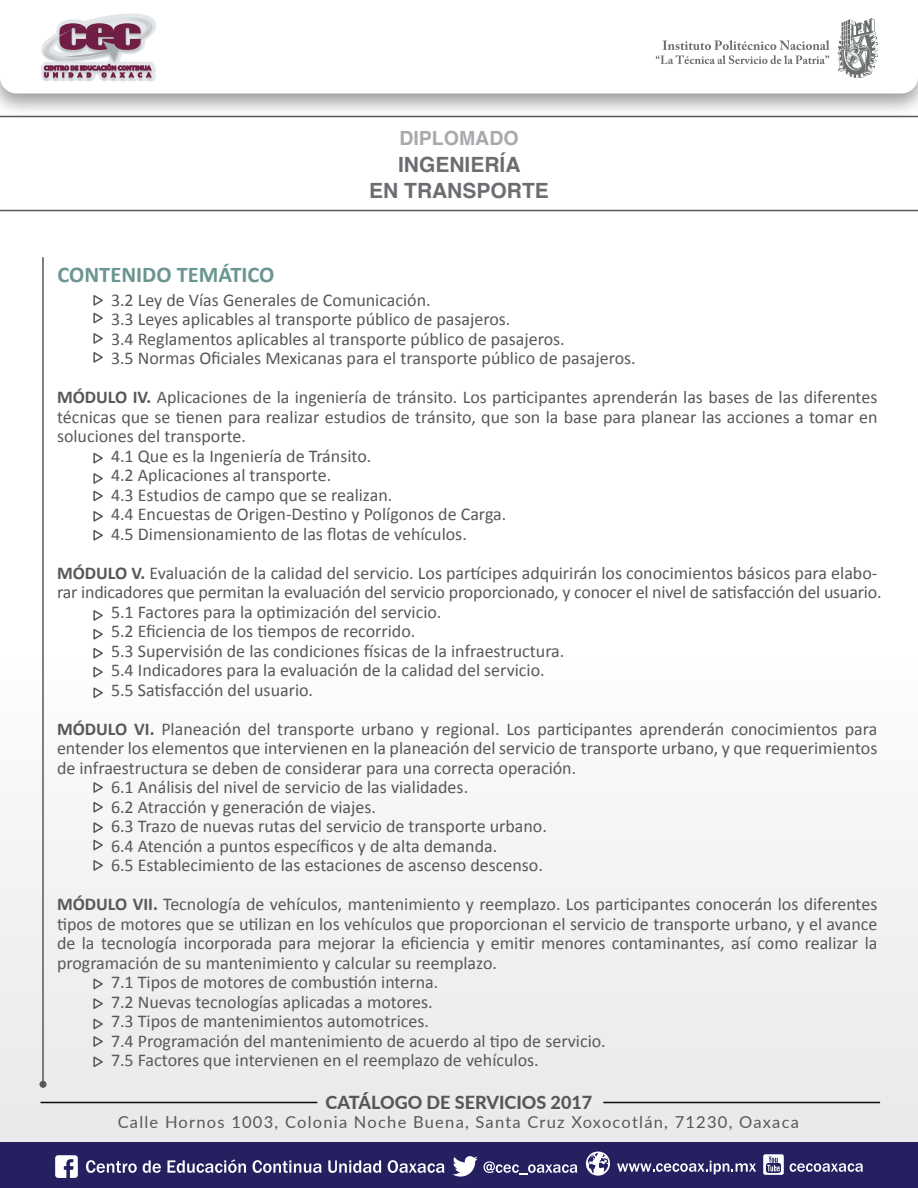
<style>
.page{position:relative;width:918px;height:1188px;background:#fff}
.page>*{position:absolute;margin:0;border:0;box-sizing:border-box;transform-origin:0 0}
.t1{font:700 22.5px "Calibri";color:#6a9591}
.t2{font:700 21px/25.2px "Helvetica";color:#6c6d70;text-align:center}
.t3{font:700 19.5px "Helvetica";color:#a8a9ad}
.t4{font:18px/19.5px "Calibri";color:#57585a}
.t5{font:800 18px "Lato";color:#57585a}
.t6{font:16.5px "Lato";letter-spacing:.075em;color:#57585a}
.s1{font-weight:700}
</style>
<div class="page">
<div style="left:0;top:654px;width:918px;height:534px;background:#f2f2f2"></div>
<div style="left:0;top:1142px;width:918px;height:46px;background:#252161"></div>
<svg style="left:838px;top:18px;width:40px;height:60px"></svg>
<svg style="left:656px;top:40px;width:173px;height:24px"></svg>
<svg style="left:41px;top:14px;width:115px;height:67px"></svg>
<svg style="left:453px;top:1156px;width:124px;height:21px"></svg>
<svg style="left:55px;top:1155px;width:23px;height:23px"></svg>
<svg style="left:86px;top:1160px;width:51px;height:13px"></svg>
<svg style="left:143px;top:1160px;width:18px;height:13px"></svg>
<svg style="left:167px;top:1159px;width:79px;height:14px"></svg>
<svg style="left:253px;top:1160px;width:69px;height:13px"></svg>
<svg style="left:328px;top:1160px;width:53px;height:13px"></svg>
<svg style="left:388px;top:1160px;width:56px;height:13px"></svg>
<svg style="left:790px;top:1163px;width:73px;height:9px"></svg>
<svg style="left:617px;top:1161px;width:139px;height:13px"></svg>
<svg style="left:763px;top:1154px;width:21px;height:21px"></svg>
<svg style="left:586px;top:1152px;width:24px;height:24px"></svg>
<hr style="left:42px;top:257px;width:2px;height:827px;background:#57585a">
<svg style="left:93px;top:452px;width:10px;height:12px"></svg>
<svg style="left:93px;top:473px;width:10px;height:29px"></svg>
<svg style="left:93px;top:511px;width:10px;height:30px"></svg>
<svg style="left:92px;top:686px;width:13px;height:12px"></svg>
<svg style="left:93px;top:802px;width:10px;height:11px"></svg>
<svg style="left:93px;top:822px;width:10px;height:29px"></svg>
<svg style="left:93px;top:860px;width:10px;height:11px"></svg>
<svg style="left:93px;top:782px;width:10px;height:11px"></svg>
<svg style="left:93px;top:998px;width:10px;height:11px"></svg>
<svg style="left:93px;top:1018px;width:10px;height:29px"></svg>
<svg style="left:93px;top:1056px;width:10px;height:12px"></svg>
<svg style="left:93px;top:978px;width:10px;height:12px"></svg>
<svg style="left:93px;top:610px;width:10px;height:30px"></svg>
<svg style="left:92px;top:648px;width:13px;height:31px"></svg>
<svg style="left:93px;top:295px;width:10px;height:29px"></svg>
<svg style="left:93px;top:333px;width:10px;height:30px"></svg>
<hr style="left:0;top:116px;width:918px;height:1px;background:#57585a">
<hr style="left:0;top:210px;width:918px;height:1px;background:#57585a">
<hr style="left:41px;top:1102px;width:276px;height:1px;background:#0e0b10">
<hr style="left:603px;top:1102px;width:277px;height:1px;background:#0e0b10">
<div style="left:39px;top:1081px;width:7px;height:7px;background:#57585a;border-radius:50%"></div>
<p class="t3" style="left:399px;top:123px;width:121px">DIPLOMADO</p>
<p class="t2" style="left:369px;top:153px;width:181px">INGENIERÍA<br>EN TRANSPORTE</p>
<p class="t1" style="left:57px;top:261px;width:218px">CONTENIDO TEMÁTICO</p>
<p class="t4" style="left:111px;top:290px;width:526px">3.2 Ley de Vías Generales de Comunicación.<br>3.3 Leyes aplicables al transporte público de pasajeros.<br>3.4 Reglamentos aplicables al transporte público de pasajeros.<br>3.5 Normas Oficiales Mexicanas para el transporte público de pasajeros.</p>
<p class="t4" style="left:57px;top:388px;width:822px"><span class="s1">MÓDULO IV.</span> Aplicaciones de la ingeniería de tránsito. Los participantes aprenderán las bases de las diferentes</p>
<p class="t4" style="left:57px;top:407px;width:822px">técnicas que se tienen para realizar estudios de tránsito, que son la base para planear las acciones a tomar en</p>
<p class="t4" style="left:57px;top:427px;width:191px">soluciones del transporte.</p>
<p class="t4" style="left:111px;top:446px;width:262px">4.1 Que es la Ingeniería de Tránsito.</p>
<p class="t4" style="left:111px;top:466px;width:222px">4.2 Aplicaciones al transporte.</p>
<p class="t4" style="left:111px;top:485px;width:283px">4.3 Estudios de campo que se realizan.</p>
<p class="t4" style="left:111px;top:504px;width:397px">4.4 Encuestas de Origen-Destino y Polígonos de Carga.</p>
<p class="t4" style="left:111px;top:524px;width:357px">4.5 Dimensionamiento de las flotas de vehículos.</p>
<p class="t4" style="left:57px;top:563px;width:822px"><span class="s1">MÓDULO V.</span> Evaluación de la calidad del servicio. Los partícipes adquirirán los conocimientos básicos para elabo-</p>
<p class="t4" style="left:57px;top:582px;width:826px">rar indicadores que permitan la evaluación del servicio proporcionado, y conocer el nivel de satisfacción del usuario.</p>
<p class="t4" style="left:111px;top:602px;width:332px">5.1 Factores para la optimización del servicio.</p>
<p class="t4" style="left:111px;top:621px;width:306px">5.2 Eficiencia de los tiempos de recorrido.</p>
<p class="t4" style="left:111px;top:641px;width:455px">5.3 Supervisión de las condiciones físicas de la infraestructura.</p>
<p class="t4" style="left:111px;top:660px;width:435px">5.4 Indicadores para la evaluación de la calidad del servicio.</p>
<p class="t4" style="left:111px;top:680px;width:204px">5.5 Satisfacción del usuario.</p>
<p class="t4" style="left:57px;top:719px;width:822px"><span class="s1">MÓDULO VI.</span> Planeación del transporte urbano y regional. Los participantes aprenderán conocimientos para</p>
<p class="t4" style="left:57px;top:738px;width:822px">entender los elementos que intervienen en la planeación del servicio de transporte urbano, y que requerimientos</p>
<p class="t4" style="left:57px;top:758px;width:521px">de infraestructura se deben de considerar para una correcta operación.</p>
<p class="t4" style="left:111px;top:777px;width:359px">6.1 Análisis del nivel de servicio de las vialidades.</p>
<p class="t4" style="left:111px;top:797px;width:267px">6.2 Atracción y generación de viajes.</p>
<p class="t4" style="left:111px;top:816px;width:437px">6.3 Trazo de nuevas rutas del servicio de transporte urbano.</p>
<p class="t4" style="left:111px;top:836px;width:388px">6.4 Atención a puntos específicos y de alta demanda.</p>
<p class="t4" style="left:111px;top:855px;width:434px">6.5 Establecimiento de las estaciones de ascenso descenso.</p>
<p class="t4" style="left:57px;top:894px;width:822px"><span class="s1">MÓDULO VII.</span> Tecnología de vehículos, mantenimiento y reemplazo. Los participantes conocerán los diferentes</p>
<p class="t4" style="left:57px;top:914px;width:822px">tipos de motores que se utilizan en los vehículos que proporcionan el servicio de transporte urbano, y el avance</p>
<p class="t4" style="left:57px;top:933px;width:822px">de la tecnología incorporada para mejorar la eficiencia y emitir menores contaminantes, así como realizar la</p>
<p class="t4" style="left:57px;top:953px;width:442px">programación de su mantenimiento y calcular su reemplazo.</p>
<p class="t4" style="left:111px;top:972px;width:329px">7.1 Tipos de motores de combustión interna.</p>
<p class="t4" style="left:111px;top:992px;width:323px">7.2 Nuevas tecnologías aplicadas a motores.</p>
<p class="t4" style="left:111px;top:1011px;width:320px">7.3 Tipos de mantenimientos automotrices.</p>
<p class="t4" style="left:111px;top:1031px;width:496px">7.4 Programación del mantenimiento de acuerdo al tipo de servicio.</p>
<p class="t4" style="left:111px;top:1050px;width:429px">7.5 Factores que intervienen en el reemplazo de vehículos.</p>
<p class="t5" style="left:326px;top:1089px;width:268px">CATÁLOGO DE SERVICIOS 2017</p>
<p class="t6" style="left:118px;top:1110px;width:683px">Calle Hornos 1003, Colonia Noche Buena, Santa Cruz Xoxocotlán, 71230, Oaxaca</p>
</div>
